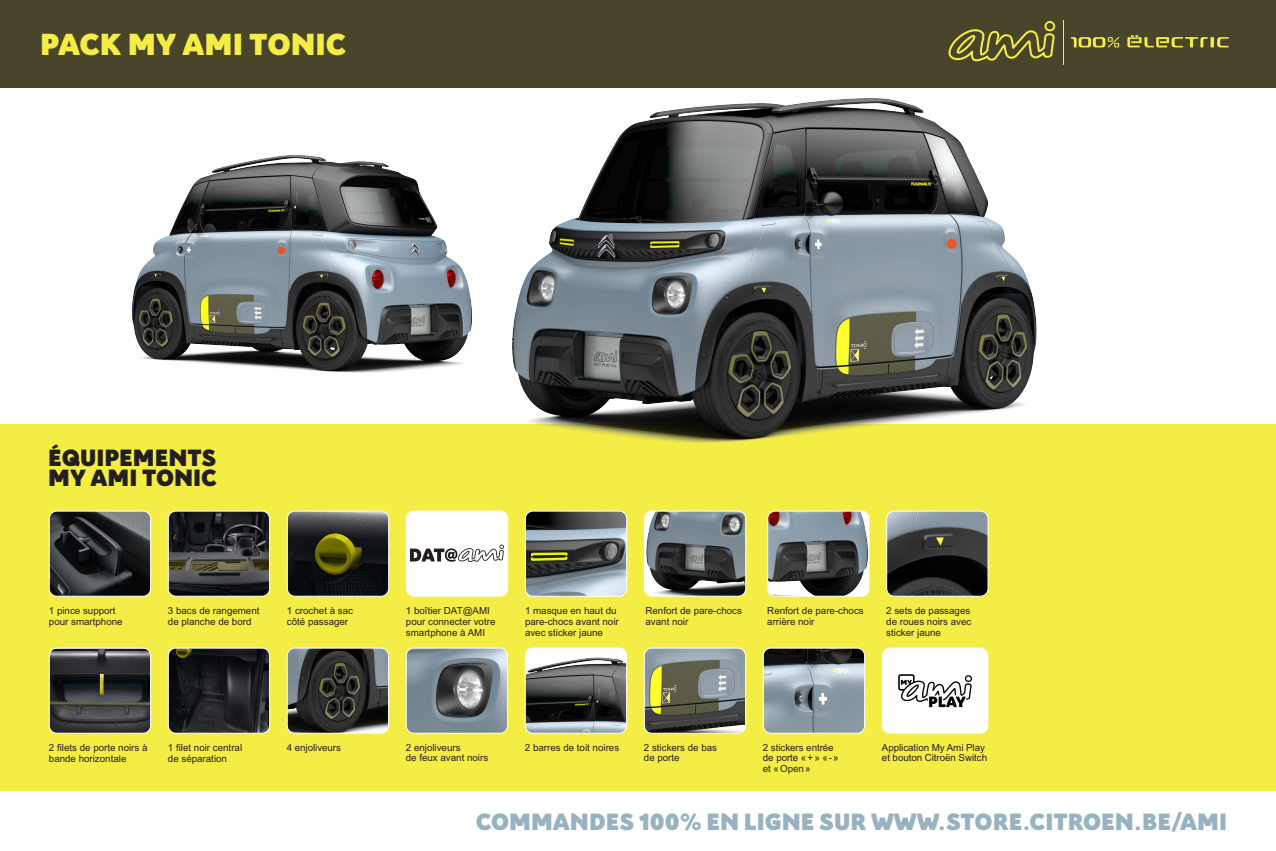
<style>
.page{position:relative;width:1276px;height:851px;background:#fff}
.page>*{position:absolute;margin:0;border:0;box-sizing:border-box;transform-origin:0 0}
.t1{font:900 33px "Citroen";color:#f4ed45}
.t2{font:900 25.5px "Citroen";color:#98b2c2}
.t3{font:900 25.5px/20.2px "Citroen";color:#231f20}
.t4{font:9.75px/10.5px "Arial MT Std";color:#231f20}
</style>
<div class="page">
<div style="left:0;top:0;width:1276px;height:87px;background:#49452a"></div>
<div style="left:0;top:423px;width:1276px;height:369px;background:#f4ed45"></div>
<img style="left:0;top:87px;width:240px;height:337px">
<img style="left:240px;top:20px;width:1036px;height:524px">
<img style="left:287px;top:511px;width:102px;height:85px">
<div style="left:287px;top:510px;width:102px;height:86px;border:1px solid #fff;border-radius:7px"></div>
<img style="left:525px;top:649px;width:101px;height:84px">
<div style="left:525px;top:647px;width:102px;height:86px;border:1px solid #fff;border-radius:7px"></div>
<div style="left:406px;top:511px;width:102px;height:85px;background:#fff;border-radius:7px"></div>
<svg style="left:410px;top:544px;width:94px;height:18px"></svg>
<div style="left:406px;top:510px;width:102px;height:86px;border:1px solid #fff;border-radius:7px"></div>
<img style="left:644px;top:649px;width:101px;height:84px">
<div style="left:644px;top:647px;width:102px;height:86px;border:1px solid #fff;border-radius:7px"></div>
<img style="left:168px;top:649px;width:102px;height:84px">
<div style="left:168px;top:647px;width:102px;height:86px;border:1px solid #fff;border-radius:7px"></div>
<img style="left:525px;top:511px;width:102px;height:85px">
<div style="left:525px;top:510px;width:102px;height:86px;border:1px solid #fff;border-radius:7px"></div>
<img style="left:763px;top:649px;width:101px;height:84px">
<div style="left:763px;top:647px;width:102px;height:86px;border:1px solid #fff;border-radius:7px"></div>
<img style="left:49px;top:512px;width:102px;height:84px">
<div style="left:49px;top:510px;width:102px;height:86px;border:1px solid #fff;border-radius:7px"></div>
<img style="left:287px;top:649px;width:101px;height:84px">
<div style="left:287px;top:647px;width:102px;height:86px;border:1px solid #fff;border-radius:7px"></div>
<img style="left:168px;top:511px;width:102px;height:85px">
<div style="left:168px;top:510px;width:102px;height:86px;border:1px solid #fff;border-radius:7px"></div>
<img style="left:406px;top:649px;width:101px;height:84px">
<div style="left:406px;top:647px;width:102px;height:86px;border:1px solid #fff;border-radius:7px"></div>
<div style="left:0;top:791px;width:1276px;height:59px;background:#fff"></div>
<img style="left:644px;top:511px;width:101px;height:85px">
<div style="left:644px;top:510px;width:102px;height:86px;border:1px solid #fff;border-radius:7px"></div>
<div style="left:882px;top:648px;width:106px;height:85px;background:#fff;border-radius:7px"></div>
<svg style="left:898px;top:674px;width:74px;height:33px"></svg>
<div style="left:882px;top:647px;width:106px;height:86px;border:1px solid #fff;border-radius:7px"></div>
<img style="left:767px;top:511px;width:102px;height:85px">
<div style="left:767px;top:510px;width:102px;height:86px;border:1px solid #fff;border-radius:7px"></div>
<img style="left:886px;top:511px;width:102px;height:85px">
<div style="left:886px;top:510px;width:102px;height:86px;border:1px solid #fff;border-radius:7px"></div>
<img style="left:49px;top:649px;width:102px;height:84px">
<div style="left:49px;top:647px;width:102px;height:86px;border:1px solid #fff;border-radius:7px"></div>
<p class="t1" style="left:40px;top:20px;width:308px">PACK MY AMI TONIC</p>
<p class="t3" style="left:48px;top:446px;width:170px">ÉQUIPEMENTS<br>MY AMI TONIC</p>
<p class="t4" style="left:49px;top:605px;width:75px">1 pince support pour smartphone</p>
<p class="t4" style="left:168px;top:605px;width:93px">3 bacs de rangement de planche de bord</p>
<p class="t4" style="left:287px;top:605px;width:68px">1 crochet à sac côté passager</p>
<p class="t4" style="left:406px;top:605px;width:91px">1 boîtier DAT@AMI pour connecter votre smartphone à AMI</p>
<p class="t4" style="left:525px;top:605px;width:95px">1 masque en haut du pare-chocs avant noir avec sticker jaune</p>
<p class="t4" style="left:645px;top:605px;width:98px">Renfort de pare-chocs avant noir</p>
<p class="t4" style="left:767px;top:605px;width:98px">Renfort de pare-chocs arrière noir</p>
<p class="t4" style="left:886px;top:605px;width:87px;text-align:justify">2 sets de passages de roues noirs avec sticker jaune</p>
<p class="t4" style="left:49px;top:742px;width:100px">2 filets de porte noirs à bande horizontale</p>
<p class="t4" style="left:168px;top:742px;width:76px">1 filet noir central de séparation</p>
<p class="t4" style="left:287px;top:741px;width:56px">4 enjoliveurs</p>
<p class="t4" style="left:406px;top:741px;width:84px">2 enjoliveurs<br>de feux avant noirs</p>
<p class="t4" style="left:525px;top:741px;width:96px">2 barres de toit noires</p>
<p class="t4" style="left:644px;top:741px;width:75px">2 stickers de bas de porte</p>
<p class="t4" style="left:763px;top:741px;width:77px">2 stickers entrée de porte « + » « - » et «Open »</p>
<p class="t4" style="left:882px;top:741px;width:107px">Application My Ami Play et bouton Citroën Switch</p>
<p class="t2" style="left:476px;top:802px;width:753px">COMMANDES 100% EN LIGNE SUR WWW.STORE.CITROEN.BE/AMI</p>
</div>
